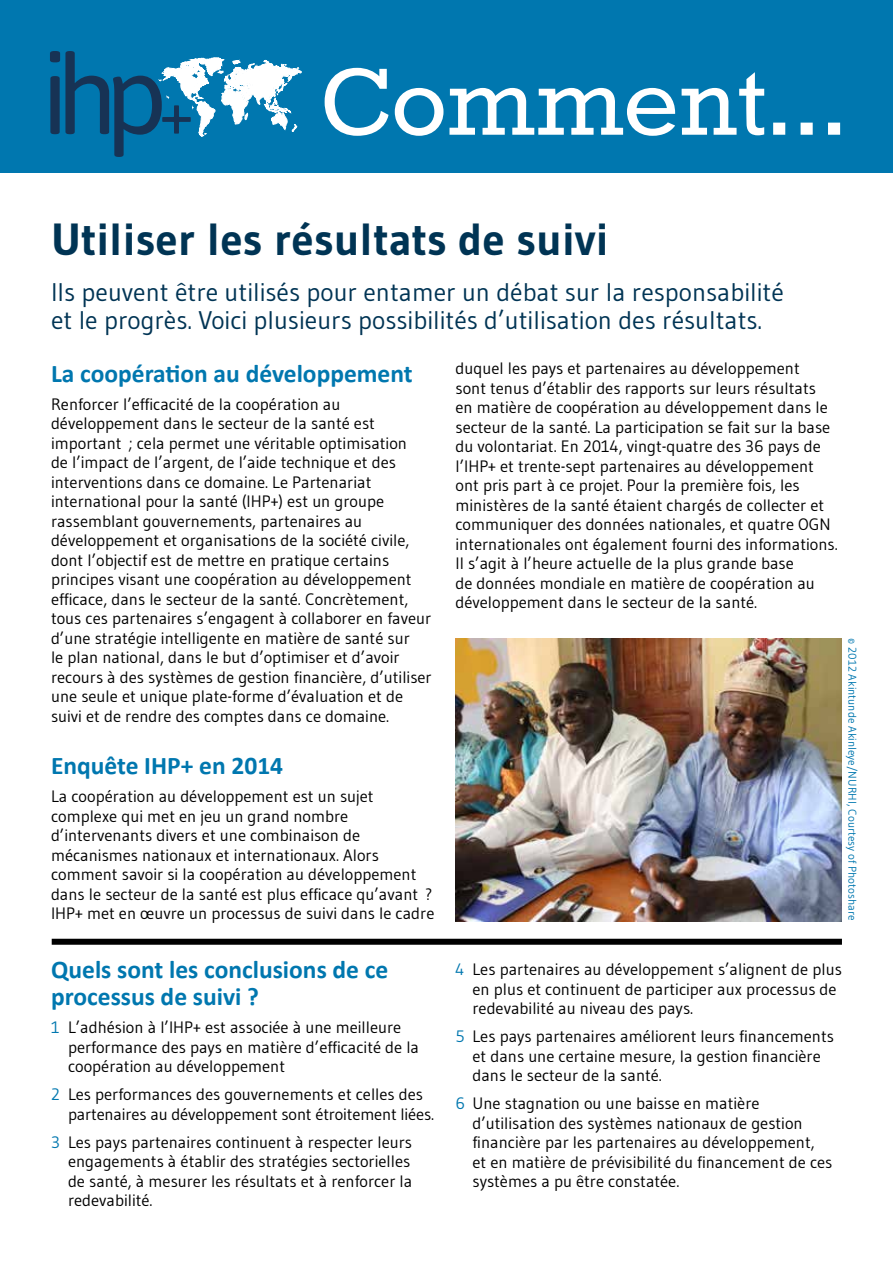
<style>
.page{position:relative;width:893px;height:1263px;background:#fff}
.page>*{position:absolute;margin:0;border:0;box-sizing:border-box;transform-origin:0 0}
.t1{font:117px "Rokkitt";color:#fff}
.t2{font:700 45px "Gudea";color:#003454}
.t3{font:25.5px/28.5px "Gudea";color:#003454}
.t4{font:700 25.5px/27px "Calibri";color:#0077af}
.t5{font:16.5px/19.5px "Gudea";color:#000}
.t6{font:11.25px "Gudea";color:#0077af}
.s1{color:#0077af}
</style>
<div class="page">
<div style="left:0;top:0;width:893px;height:172px;background:#0077af"></div>
<svg style="left:50px;top:51px;width:252px;height:106px"></svg>
<div style="left:52px;top:939px;width:790px;height:6px;background:#000"></div>
<img style="left:456px;top:638px;width:386px;height:284px">
<h1 class="t1" style="left:321px;top:47px;width:527px">Comment…</h1>
<h2 class="t2" style="left:51px;top:212px;width:559px">Utiliser les résultats de suivi</h2>
<h3 class="t3" style="left:51px;top:277px;width:734px">Ils peuvent être utilisés pour entamer un débat sur la responsabilité et le progrès. Voici plusieurs possibilités d’utilisation des résultats.</h3>
<h3 class="t4" style="left:51px;top:360px;width:363px">La coopération au développement</h3>
<p class="t5" style="left:51px;top:394px;width:382px">Renforcer l’efficacité de la coopération au développement dans le secteur de la santé est important ; cela permet une véritable optimisation<br>de l’impact de l’argent, de l’aide technique et des interventions dans ce domaine. Le Partenariat international pour la santé (IHP+) est un groupe rassemblant gouvernements, partenaires au développement et organisations de la société civile, dont l’objectif est de mettre en pratique certains principes visant une coopération au développement efficace, dans le secteur de la santé. Concrètement, tous ces partenaires s’engagent à collaborer en faveur d’une stratégie intelligente en matière de santé sur<br>le plan national, dans le but d’optimiser et d’avoir recours à des systèmes de gestion financière, d’utiliser une seule et unique plate-forme d’évaluation et de suivi et de rendre des comptes dans ce domaine.</p>
<h3 class="t4" style="left:51px;top:752px;width:234px">Enquête IHP+ en 2014</h3>
<p class="t5" style="left:51px;top:787px;width:385px">La coopération au développement est un sujet complexe qui met en jeu un grand nombre d’intervenants divers et une combinaison de mécanismes nationaux et internationaux. Alors comment savoir si la coopération au développement dans le secteur de la santé est plus efficace qu’avant ?<br>IHP+ met en œuvre un processus de suivi dans le cadre</p>
<p class="t5" style="left:455px;top:359px;width:384px">duquel les pays et partenaires au développement<br>sont tenus d’établir des rapports sur leurs résultats<br>en matière de coopération au développement dans le secteur de la santé. La participation se fait sur la base du volontariat. En 2014, vingt-quatre des 36 pays de l’IHP+ et trente-sept partenaires au développement ont pris part à ce projet. Pour la première fois, les ministères de la santé étaient chargés de collecter et communiquer des données nationales, et quatre OGN internationales ont également fourni des informations.<br>Il s’agit à l’heure actuelle de la plus grande base<br>de données mondiale en matière de coopération au développement dans le secteur de la santé.</p>
<p class="t6" style="left:859px;top:638px;width:284px;rotate:90deg">© 2012 Akintunde Akinleye/NURHI, Courtesy of Photoshare</p>
<h3 class="t4" style="left:51px;top:956px;width:339px">Quels sont les conclusions de ce processus de suivi ?</h3>
<p class="t5" style="left:68px;top:1017px;width:353px;text-indent:-17px"><span class="s1">1</span> L’adhésion à l’IHP+ est associée à une meilleure performance des pays en matière d’efficacité de la coopération au développement</p>
<p class="t5" style="left:68px;top:1084px;width:368px;text-indent:-17px"><span class="s1">2</span> Les performances des gouvernements et celles des partenaires au développement sont étroitement liées.</p>
<p class="t5" style="left:68px;top:1132px;width:346px;text-indent:-17px"><span class="s1">3</span> Les pays partenaires continuent à respecter leurs engagements à établir des stratégies sectorielles de santé, à mesurer les résultats et à renforcer la redevabilité.</p>
<p class="t5" style="left:472px;top:959px;width:371px;text-indent:-17px"><span class="s1">4</span> Les partenaires au développement s’alignent de plus en plus et continuent de participer aux processus de redevabilité au niveau des pays.</p>
<p class="t5" style="left:472px;top:1026px;width:363px;text-indent:-17px"><span class="s1">5</span> Les pays partenaires améliorent leurs financements et dans une certaine mesure, la gestion financière dans le secteur de la santé.</p>
<p class="t5" style="left:472px;top:1093px;width:361px;text-indent:-17px"><span class="s1">6</span> Une stagnation ou une baisse en matière d’utilisation des systèmes nationaux de gestion financière par les partenaires au développement, et en matière de prévisibilité du financement de ces systèmes a pu être constatée.</p>
</div>
